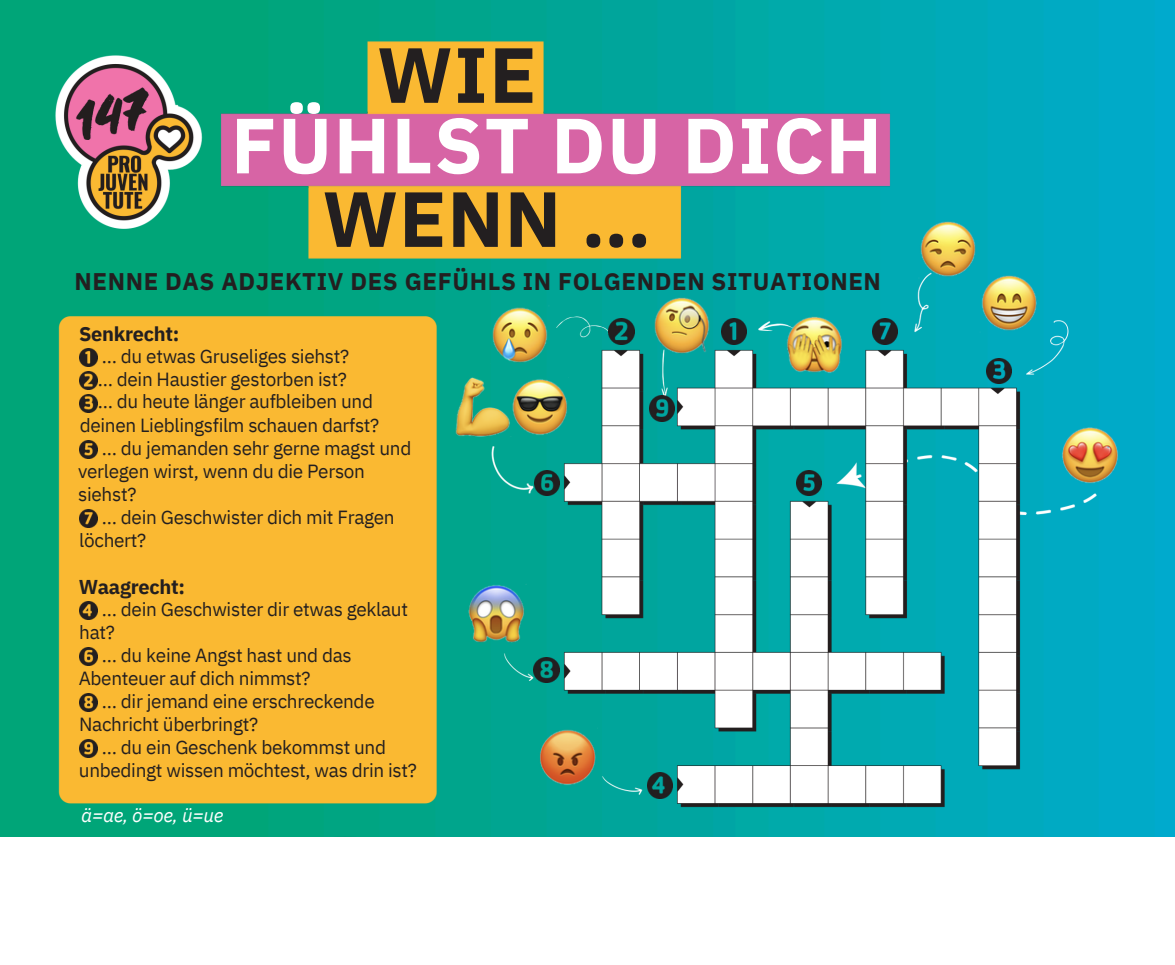
<style>
.page{position:relative;width:1175px;height:965px;background:#fff}
.page>*{position:absolute;margin:0;border:0;box-sizing:border-box;transform-origin:0 0}
.t1{font:700 78px "IBM Plex Sans";letter-spacing:.02em;color:#fff}
.t2{font:700 78px "IBM Plex Sans";letter-spacing:.01em;color:#231f20}
.t3{font:700 24px "IBM Plex Sans";letter-spacing:.025em;color:#231f20}
.t4{font:700 20px "IBM Plex Sans";letter-spacing:-.015em;color:#231f20}
.t5{font:19px/22.4px "IBM Plex Sans";letter-spacing:-.015em;color:#231f20}
.t6{font:italic 19px "IBM Plex Sans";color:#fff}
</style>
<div class="page">
<img style="left:0;top:0;width:1174px;height:836px">
<img style="left:79px;top:348px;width:18px;height:18px">
<img style="left:79px;top:371px;width:18px;height:18px">
<img style="left:79px;top:394px;width:18px;height:18px">
<img style="left:79px;top:440px;width:18px;height:18px">
<img style="left:79px;top:509px;width:18px;height:18px">
<img style="left:79px;top:601px;width:18px;height:18px">
<img style="left:79px;top:647px;width:18px;height:18px">
<img style="left:79px;top:693px;width:18px;height:18px">
<img style="left:79px;top:739px;width:18px;height:18px">
<img style="left:490px;top:303px;width:60px;height:60px">
<img style="left:451px;top:377px;width:103px;height:60px">
<img style="left:468px;top:583px;width:60px;height:60px">
<img style="left:539px;top:727px;width:15px;height:60px">
<img style="left:1060px;top:425px;width:60px;height:60px">
<img style="left:979px;top:274px;width:60px;height:60px">
<img style="left:918px;top:220px;width:60px;height:60px">
<img style="left:653px;top:296px;width:60px;height:44px">
<img style="left:784px;top:314px;width:60px;height:26px">
<img style="left:211px;top:32px;width:689px;height:237px">
<img style="left:721px;top:319px;width:25px;height:21px">
<img style="left:608px;top:319px;width:26px;height:21px">
<img style="left:534px;top:470px;width:20px;height:26px">
<img style="left:872px;top:319px;width:26px;height:21px">
<img style="left:533px;top:657px;width:21px;height:26px">
<img style="left:554px;top:340px;width:475px;height:476px">
<p class="t2" style="left:377px;top:23px;width:161px">WIE</p>
<p class="t1" style="left:231px;top:93px;width:652px">FÜHLST DU DICH</p>
<p class="t2" style="left:322px;top:167px;width:330px">WENN …</p>
<p class="t3" style="left:75px;top:265px;width:807px">NENNE DAS ADJEKTIV DES GEFÜHLS IN FOLGENDEN SITUATIONEN</p>
<p class="t4" style="left:79px;top:321px;width:102px">Senkrecht:</p>
<p class="t5" style="left:98px;top:345px;width:277px">… du etwas Gruseliges siehst?<br>… dein Haustier gestorben ist?<br>… du heute länger aufbleiben und</p>
<p class="t5" style="left:80px;top:414px;width:301px">deinen Lieblingsfilm schauen darfst?</p>
<p class="t5" style="left:102px;top:437px;width:311px">… du jemanden sehr gerne magst und</p>
<p class="t5" style="left:78px;top:460px;width:288px">verlegen wirst, wenn du die Person siehst?</p>
<p class="t5" style="left:102px;top:506px;width:294px">… dein Geschwister dich mit Fragen</p>
<p class="t5" style="left:79px;top:529px;width:68px">löchert?</p>
<p class="t4" style="left:79px;top:574px;width:108px">Waagrecht:</p>
<p class="t5" style="left:102px;top:598px;width:308px">… dein Geschwister dir etwas geklaut</p>
<p class="t5" style="left:79px;top:621px;width:37px">hat?</p>
<h3 class="t5" style="left:102px;top:644px;width:251px">… du keine Angst hast und das</h3>
<p class="t5" style="left:79px;top:667px;width:233px">Abenteuer auf dich nimmst?</p>
<p class="t5" style="left:102px;top:690px;width:274px">… dir jemand eine erschreckende</p>
<p class="t5" style="left:79px;top:713px;width:181px">Nachricht überbringt?</p>
<p class="t5" style="left:102px;top:736px;width:286px">… du ein Geschenk bekommst und</p>
<p class="t5" style="left:79px;top:759px;width:339px">unbedingt wissen möchtest, was drin ist?</p>
<p class="t6" style="left:81px;top:802px;width:144px">ä=ae, ö=oe, ü=ue</p>
</div>
